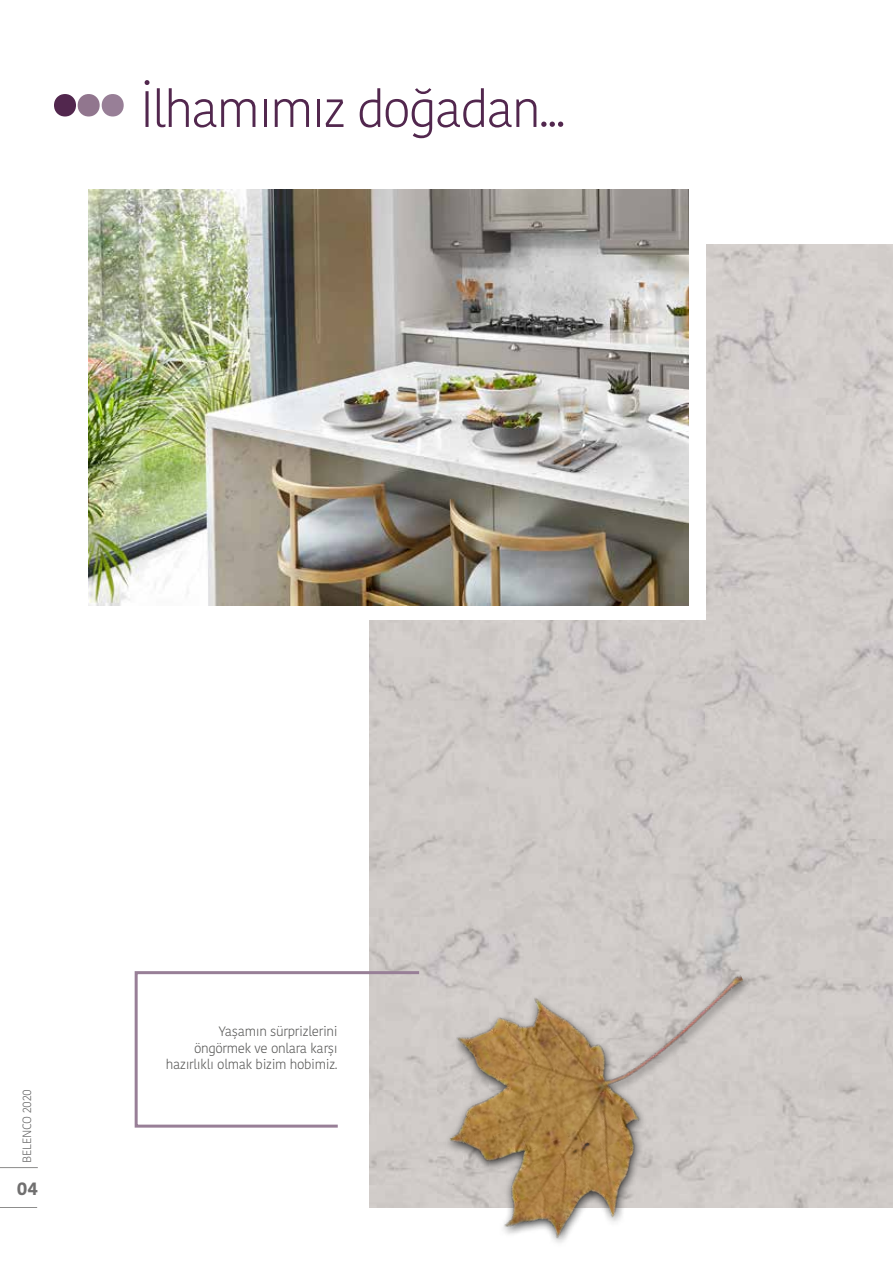
<style>
.page{position:relative;width:893px;height:1263px;background:#fff}
.page>*{position:absolute;margin:0;border:0;box-sizing:border-box;transform-origin:0 0}
.t1{font:300 51px "Kohinoor Bangla";letter-spacing:-.04em;color:#52274e}
.t2{font:700 18px "Kohinoor Bangla";color:#706f6f}
.t3{font:300 13.5px/16.2px "Kohinoor Bangla";letter-spacing:-.025em;color:#575756;text-align:right}
.t4{font:300 12px "Kohinoor Bangla";letter-spacing:-.025em;color:#000}
</style>
<div class="page">
<img style="left:370px;top:244px;width:523px;height:964px">
<hr style="left:0;top:1167px;width:38px;height:1px;background:#575756">
<hr style="left:0;top:1207px;width:37px;height:1px;background:#575756">
<svg style="left:54px;top:94px;width:70px;height:22px"></svg>
<div style="left:352px;top:204px;width:354px;height:416px;background:#fff"></div>
<img style="left:89px;top:190px;width:600px;height:415px">
<img style="left:409px;top:915px;width:398px;height:328px">
<svg style="left:134px;top:970px;width:288px;height:159px"></svg>
<h1 class="t1" style="left:140px;top:71px;width:427px">İlhamımız doğadan...</h1>
<p class="t4" style="left:18px;top:1162px;width:75px;rotate:-90deg">BELENCO 2020</p>
<h2 class="t2" style="left:17px;top:1173px;width:23px">04</h2>
<p class="t3" style="left:166px;top:1023px;width:173px">Yaşamın sürprizlerini öngörmek ve onlara karşı hazırlıklı olmak bizim hobimiz.</p>
</div>
